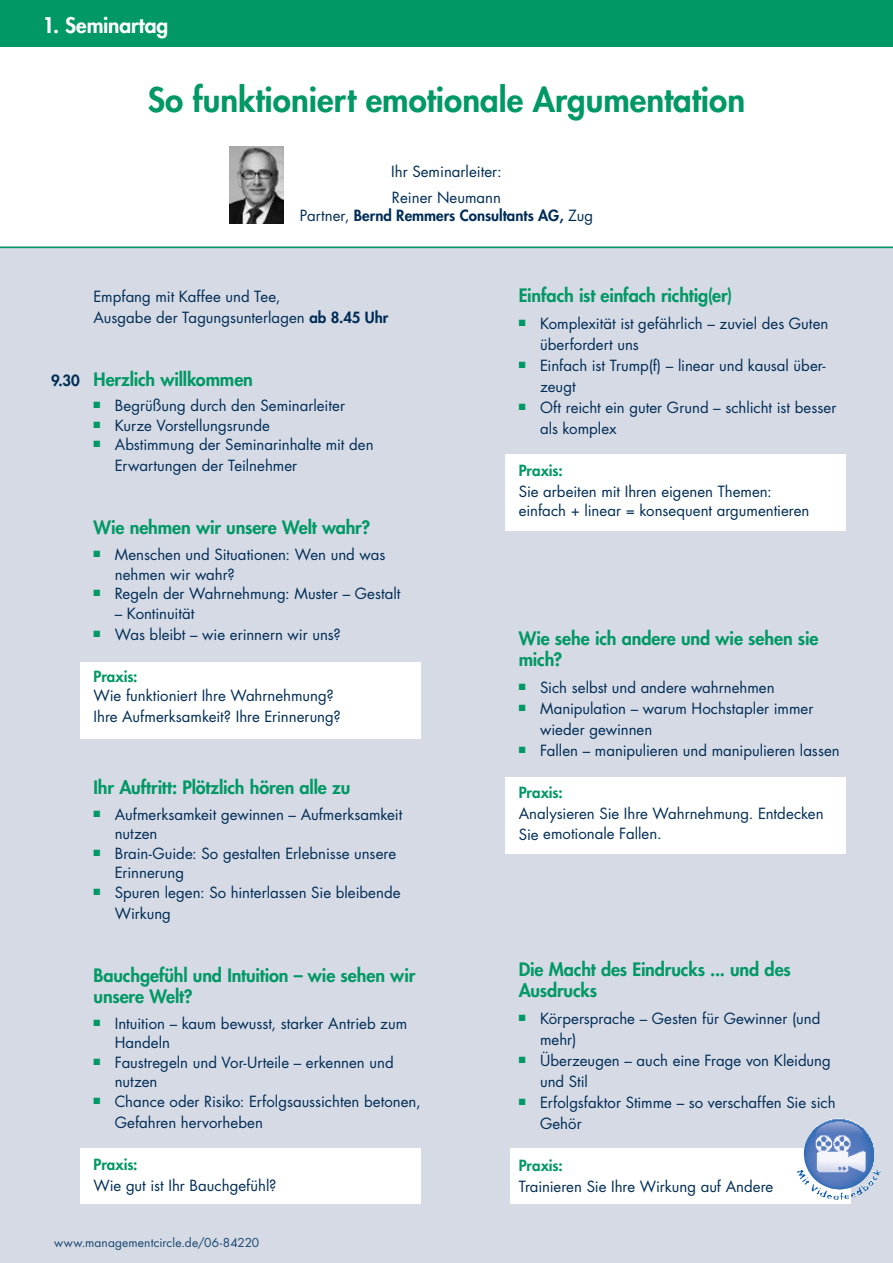
<style>
.page{position:relative;width:893px;height:1263px;background:#fff}
.page>*{position:absolute;margin:0;border:0;box-sizing:border-box;transform-origin:0 0}
.AbsatzProgrammTagMot{font:800 33px "Futura Std";color:#009864}
.AbsatzProgrammBalken{font:800 21px "Futura Std";letter-spacing:-.005em;color:#fff}
.AbsatzProgrammTagAbl{font:800 18px/21px "Futura Std";letter-spacing:-.005em;color:#009864}
.AbsatzProgrammTagAbl-2{font:15px/21px "Futura Std";color:#002d56}
.AbsatzProgrammTagLei{font:800 15px/18px "Futura Std";color:#002d56;text-align:center}
.AbsatzProgrammTagLei-2{font:15px "Futura Std";color:#002d56}
.AbsatzProgrammFooter{font:12px "Futura Std";letter-spacing:.01em;color:#18486f}
.s1{font-weight:400}
.s2{font-weight:800}
.s3{font-size:15px;color:#002d56}
.s4{font-weight:800;color:#009864}
</style>
<div class="page">
<div style="left:0;top:247px;width:893px;height:1016px;background:#d6dae5"></div>
<div style="left:0;top:0;width:893px;height:47px;background:#009864"></div>
<hr style="left:0;top:247px;width:893px;height:1px;background:#009864">
<div style="left:81px;top:662px;width:340px;height:77px;background:#fff"></div>
<div style="left:81px;top:1148px;width:340px;height:55px;background:#fff"></div>
<div style="left:505px;top:454px;width:340px;height:76px;background:#fff"></div>
<div style="left:505px;top:777px;width:340px;height:77px;background:#fff"></div>
<div style="left:510px;top:1148px;width:340px;height:55px;background:#fff"></div>
<img style="left:797px;top:1118px;width:84px;height:73px">
<img style="left:230px;top:147px;width:54px;height:77px">
<p class="AbsatzProgrammBalken" style="left:43px;top:12px;width:127px">1. Seminartag</p>
<p class="AbsatzProgrammTagMot" style="left:148px;top:79px;width:599px">So funktioniert emotionale Argumentation</p>
<p class="AbsatzProgrammTagLei-2" style="left:391px;top:161px;width:112px">Ihr Seminarleiter:</p>
<p class="AbsatzProgrammTagLei" style="left:300px;top:189px;width:295px"><span class="s1">Reiner Neumann<br>Partner,</span> Bernd Remmers Consultants AG, <span class="s1">Zug</span></p>
<p class="AbsatzProgrammTagAbl-2" style="left:94px;top:286px;width:296px">Empfang mit Kaffee und Tee,<br>Ausgabe der Tagungsunterlagen <span class="s2">ab 8.45 Uhr</span></p>
<p class="AbsatzProgrammTagAbl" style="left:51px;top:368px;width:203px"><span class="s3">9.30</span> Herzlich willkommen</p>
<p class="AbsatzProgrammTagAbl-2" style="left:94px;top:396px;width:253px"><sup>■</sup> Begrüßung durch den Seminarleiter</p>
<p class="AbsatzProgrammTagAbl-2" style="left:94px;top:415px;width:178px"><sup>■</sup> Kurze Vorstellungsrunde</p>
<p class="AbsatzProgrammTagAbl-2" style="left:115px;top:435px;width:260px;text-indent:-21px"><sup>■</sup> Abstimmung der Seminarinhalte mit den<br>Erwartungen der Teilnehmer</p>
<p class="AbsatzProgrammTagAbl" style="left:94px;top:517px;width:278px">Wie nehmen wir unsere Welt wahr?</p>
<p class="AbsatzProgrammTagAbl-2" style="left:115px;top:545px;width:272px;line-height:19.5px;text-indent:-21px"><sup>■</sup> Menschen und Situationen: Wen und was nehmen wir wahr?</p>
<p class="AbsatzProgrammTagAbl-2" style="left:94px;top:583px;width:308px"><sup>■</sup> Regeln der Wahrnehmung: Muster – Gestalt</p>
<p class="AbsatzProgrammTagAbl-2" style="left:115px;top:603px;width:81px">– Kontinuität</p>
<p class="AbsatzProgrammTagAbl-2" style="left:94px;top:624px;width:249px"><sup>■</sup> Was bleibt – wie erinnern wir uns?</p>
<p class="AbsatzProgrammTagAbl-2" style="left:94px;top:667px;width:242px;line-height:19.5px"><span class="s4">Praxis:<br></span>Wie funktioniert Ihre Wahrnehmung?</p>
<p class="AbsatzProgrammTagAbl-2" style="left:94px;top:706px;width:249px">Ihre Aufmerksamkeit? Ihre Erinnerung?</p>
<p class="AbsatzProgrammTagAbl" style="left:94px;top:777px;width:258px">Ihr Auftritt: Plötzlich hören alle zu</p>
<p class="AbsatzProgrammTagAbl-2" style="left:115px;top:805px;width:289px;line-height:19.5px;text-indent:-21px"><sup>■</sup> Aufmerksamkeit gewinnen – Aufmerksamkeit nutzen</p>
<p class="AbsatzProgrammTagAbl-2" style="left:115px;top:844px;width:283px;line-height:19.5px;text-indent:-21px"><sup>■</sup> Brain-Guide: So gestalten Erlebnisse unsere<br>Erinnerung</p>
<p class="AbsatzProgrammTagAbl-2" style="left:115px;top:882px;width:287px;text-indent:-21px"><sup>■</sup> Spuren legen: So hinterlassen Sie bleibende<br>Wirkung</p>
<p class="AbsatzProgrammTagAbl" style="left:94px;top:965px;width:323px">Bauchgefühl und Intuition – wie sehen wir unsere Welt?</p>
<p class="AbsatzProgrammTagAbl-2" style="left:115px;top:1013px;width:294px;line-height:19.5px;text-indent:-21px"><sup>■</sup> Intuition – kaum bewusst, starker Antrieb zum<br>Handeln</p>
<p class="AbsatzProgrammTagAbl-2" style="left:115px;top:1052px;width:280px;line-height:19.5px;text-indent:-21px"><sup>■</sup> Faustregeln und Vor-Urteile – erkennen und nutzen</p>
<p class="AbsatzProgrammTagAbl-2" style="left:115px;top:1091px;width:307px;text-indent:-21px"><sup>■</sup> Chance oder Risiko: Erfolgsaussichten betonen,<br>Gefahren hervorheben</p>
<p class="AbsatzProgrammTagAbl-2" style="left:94px;top:1154px;width:184px"><span class="s4">Praxis:<br></span>Wie gut ist Ihr Bauchgefühl?</p>
<p class="AbsatzProgrammFooter" style="left:54px;top:1235px;width:207px">www.managementcircle.de/06-84220</p>
<p class="AbsatzProgrammTagAbl" style="left:519px;top:284px;width:215px">Einfach ist einfach richtig(er)</p>
<p class="AbsatzProgrammTagAbl-2" style="left:540px;top:313px;width:290px;text-indent:-21px"><sup>■</sup> Komplexität ist gefährlich – zuviel des Guten überfordert uns</p>
<p class="AbsatzProgrammTagAbl-2" style="left:540px;top:355px;width:287px;text-indent:-21px"><sup>■</sup> Einfach ist Trump(f) – linear und kausal über&shy;zeugt</p>
<p class="AbsatzProgrammTagAbl-2" style="left:540px;top:397px;width:298px;text-indent:-21px"><sup>■</sup> Oft reicht ein guter Grund – schlicht ist besser als komplex</p>
<p class="AbsatzProgrammTagAbl-2" style="left:519px;top:460px;width:255px"><span class="s4">Praxis:<br></span>Sie arbeiten mit Ihren eigenen Themen:</p>
<p class="AbsatzProgrammTagAbl-2" style="left:519px;top:501px;width:292px">einfach + linear = konsequent argumentieren</p>
<p class="AbsatzProgrammTagAbl" style="left:519px;top:628px;width:301px">Wie sehe ich andere und wie sehen sie mich?</p>
<p class="AbsatzProgrammTagAbl-2" style="left:519px;top:677px;width:257px"><sup>■</sup> Sich selbst und andere wahrnehmen</p>
<p class="AbsatzProgrammTagAbl-2" style="left:540px;top:698px;width:275px;text-indent:-21px"><sup>■</sup> Manipulation – warum Hochstapler immer wieder gewinnen</p>
<p class="AbsatzProgrammTagAbl-2" style="left:519px;top:740px;width:322px"><sup>■</sup> Fallen – manipulieren und manipulieren lassen</p>
<p class="AbsatzProgrammTagAbl-2" style="left:519px;top:782px;width:306px"><span class="s4">Praxis:<br></span>Analysieren Sie Ihre Wahrnehmung. Entdecken</p>
<p class="AbsatzProgrammTagAbl-2" style="left:519px;top:823px;width:144px">Sie emotionale Fallen.</p>
<p class="AbsatzProgrammTagAbl" style="left:519px;top:958px;width:274px">Die Macht des Eindrucks ... und des<br>Ausdrucks</p>
<p class="AbsatzProgrammTagAbl-2" style="left:540px;top:1008px;width:282px;text-indent:-21px"><sup>■</sup> Körpersprache – Gesten für Gewinner (und mehr)</p>
<p class="AbsatzProgrammTagAbl-2" style="left:540px;top:1050px;width:292px;text-indent:-21px"><sup>■</sup> Überzeugen – auch eine Frage von Kleidung und Stil</p>
<p class="AbsatzProgrammTagAbl-2" style="left:540px;top:1092px;width:297px;text-indent:-21px"><sup>■</sup> Erfolgsfaktor Stimme – so verschaffen Sie sich<br>Gehör</p>
<p class="AbsatzProgrammTagAbl-2" style="left:519px;top:1155px;width:256px"><span class="s4">Praxis:<br></span>Trainieren Sie Ihre Wirkung auf Andere</p>
</div>
